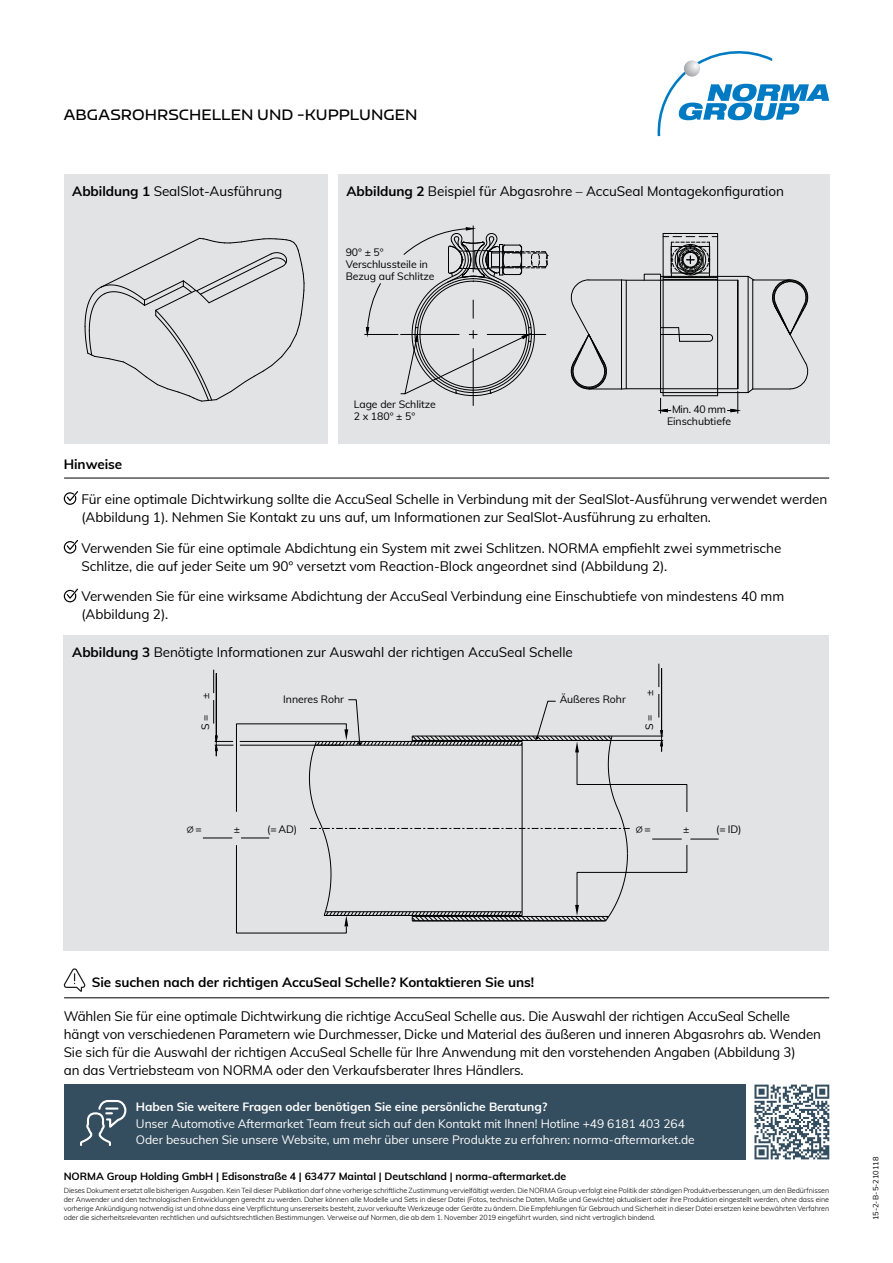
<style>
.page{position:relative;width:893px;height:1263px;background:#fff}
.page>*{position:absolute;margin:0;border:0;box-sizing:border-box;transform-origin:0 0}
.t1{font:600 15px "Nizzoli";letter-spacing:.005em;color:#000}
.t2{font:13.5px/18px "Muli";letter-spacing:-.005em;color:#000}
.t3{font:700 13.5px "Muli";letter-spacing:-.005em;color:#000}
.t4{font:12px/16.5px "Muli";letter-spacing:-.005em;color:#fff}
.t5{font:700 12px "Muli";letter-spacing:-.005em;color:#fff}
.t6{font:10.5px/12px "Muli";letter-spacing:-.005em;color:#000}
.t7{font:700 10.5px "Muli";letter-spacing:-.005em;color:#000}
.t8{font:7.5px "Muli";letter-spacing:-.005em;color:#000}
.t9{font:300 7.2px/9px "Muli";letter-spacing:-.015em;color:#000;text-align:justify}
.s1{font-weight:700}
</style>
<div class="page">
<div style="left:64px;top:174px;width:263px;height:270px;background:#e2e3e4"></div>
<svg style="left:84px;top:237px;width:221px;height:165px"></svg>
<div style="left:64px;top:635px;width:765px;height:316px;background:#e2e3e4"></div>
<svg style="left:203px;top:664px;width:516px;height:269px"></svg>
<div style="left:338px;top:174px;width:491px;height:270px;background:#e2e3e4"></div>
<hr style="left:621px;top:280px;width:1px;height:109px;background:#000">
<hr style="left:626px;top:280px;width:1px;height:109px;background:#000">
<hr style="left:737px;top:280px;width:1px;height:109px;background:#000">
<hr style="left:717px;top:233px;width:1px;height:163px;background:#000">
<hr style="left:663px;top:233px;width:1px;height:163px;background:#000">
<hr style="left:752px;top:280px;width:1px;height:109px;background:#000">
<hr style="left:748px;top:276px;width:1px;height:117px;background:#000">
<hr style="left:473px;top:226px;width:1px;height:46px;background:#000">
<hr style="left:365px;top:334px;width:33px;height:1px;background:#000">
<svg style="left:365px;top:283px;width:16px;height:54px"></svg>
<hr style="left:473px;top:348px;width:1px;height:58px;background:#000">
<hr style="left:753px;top:389px;width:37px;height:1px;background:#000">
<hr style="left:661px;top:388px;width:77px;height:1px;background:#000">
<hr style="left:663px;top:392px;width:55px;height:1px;background:#000">
<hr style="left:663px;top:395px;width:55px;height:1px;background:#000">
<svg style="left:657px;top:398px;width:14px;height:15px"></svg>
<hr style="left:589px;top:389px;width:32px;height:1px;background:#000">
<svg style="left:621px;top:388px;width:39px;height:2px"></svg>
<svg style="left:717px;top:388px;width:37px;height:25px"></svg>
<svg style="left:570px;top:279px;width:38px;height:111px"></svg>
<svg style="left:771px;top:279px;width:38px;height:111px"></svg>
<hr style="left:753px;top:280px;width:37px;height:1px;background:#000">
<hr style="left:663px;top:233px;width:55px;height:1px;background:#000">
<hr style="left:589px;top:280px;width:32px;height:1px;background:#000">
<svg style="left:621px;top:236px;width:134px;height:45px"></svg>
<svg style="left:663px;top:327px;width:50px;height:15px"></svg>
<svg style="left:400px;top:227px;width:148px;height:169px"></svg>
<div style="left:660px;top:276px;width:3px;height:117px;border:1px solid #000"></div>
<svg style="left:64px;top:491px;width:14px;height:14px"></svg>
<svg style="left:64px;top:540px;width:14px;height:14px"></svg>
<svg style="left:64px;top:588px;width:14px;height:14px"></svg>
<hr style="left:64px;top:478px;width:765px;height:1px;background:#000">
<hr style="left:64px;top:997px;width:765px;height:1px;background:#000">
<svg style="left:64px;top:968px;width:21px;height:24px"></svg>
<svg style="left:658px;top:72px;width:171px;height:64px"></svg>
<svg style="left:698px;top:51px;width:74px;height:13px"></svg>
<svg style="left:684px;top:60px;width:16px;height:17px"></svg>
<svg style="left:754px;top:1084px;width:76px;height:76px"></svg>
<svg style="left:754px;top:1084px;width:75px;height:75px"></svg>
<div style="left:64px;top:1084px;width:681px;height:75px;background:#354e5f"></div>
<svg style="left:80px;top:1100px;width:47px;height:46px"></svg>
<p class="t1" style="left:64px;top:105px;width:355px">ABGASROHRSCHELLEN UND -KUPPLUNGEN</p>
<p class="t2" style="left:72px;top:182px;width:212px"><span class="s1">Abbildung 1</span> SealSlot-Ausführung</p>
<p class="t3" style="left:64px;top:454px;width:60px">Hinweise</p>
<p class="t2" style="left:347px;top:182px;width:439px"><span class="s1">Abbildung 2</span> Beispiel für Abgasrohre – AccuSeal Montagekonfiguration</p>
<p class="t6" style="left:346px;top:246px;width:90px">90° ± 5°<br>Verschlussteile in<br>Bezug auf Schlitze</p>
<p class="t6" style="left:354px;top:398px;width:84px">Lage der Schlitze<br>2 x 180° ± 5°</p>
<p class="t6" style="left:667px;top:403px;width:66px;text-align:center">Min. 40 mm<br>Einschubtiefe</p>
<p class="t2" style="left:81px;top:489px;width:747px">Für eine optimale Dichtwirkung sollte die AccuSeal Schelle in Verbindung mit der SealSlot-Ausführung verwendet werden (Abbildung 1). Nehmen Sie Kontakt zu uns auf, um Informationen zur SealSlot-Ausführung zu erhalten.</p>
<p class="t2" style="left:81px;top:538px;width:701px">Verwenden Sie für eine optimale Abdichtung ein System mit zwei Schlitzen. NORMA empfiehlt zwei symmetrische<br>Schlitze, die auf jeder Seite um 90° versetzt vom Reaction-Block angeordnet sind (Abbildung 2).</p>
<p class="t2" style="left:81px;top:587px;width:704px">Verwenden Sie für eine wirksame Abdichtung der AccuSeal Verbindung eine Einschubtiefe von mindestens 40 mm (Abbildung 2).</p>
<p class="t2" style="left:72px;top:643px;width:502px"><span class="s1">Abbildung 3</span> Benötigte Informationen zur Auswahl der richtigen AccuSeal Schelle</p>
<p class="t6" style="left:199px;top:699px;width:8px;rotate:-90deg">±</p>
<p class="t6" style="left:283px;top:693px;width:62px">Inneres Rohr</p>
<p class="t6" style="left:560px;top:693px;width:68px">Äußeres Rohr</p>
<p class="t6" style="left:643px;top:696px;width:8px;rotate:-90deg">±</p>
<p class="t6" style="left:199px;top:730px;width:16px;rotate:-90deg">S =</p>
<p class="t6" style="left:643px;top:730px;width:16px;rotate:-90deg">S =</p>
<p class="t6" style="left:187px;top:823px;width:16px">∅ =</p>
<p class="t6" style="left:234px;top:823px;width:8px">±</p>
<p class="t6" style="left:267px;top:823px;width:32px">(= AD)</p>
<p class="t6" style="left:636px;top:823px;width:16px">∅ =</p>
<p class="t6" style="left:683px;top:823px;width:8px">±</p>
<p class="t6" style="left:716px;top:823px;width:27px">(= ID)</p>
<p class="t3" style="left:92px;top:972px;width:444px">Sie suchen nach der richtigen AccuSeal Schelle? Kontaktieren Sie uns!</p>
<p class="t2" style="left:64px;top:1007px;width:759px">Wählen Sie für eine optimale Dichtwirkung die richtige AccuSeal Schelle aus. Die Auswahl der richtigen AccuSeal Schelle hängt von verschiedenen Parametern wie Durchmesser, Dicke und Material des äußeren und inneren Abgasrohrs ab. Wenden Sie sich für die Auswahl der richtigen AccuSeal Schelle für Ihre Anwendung mit den vorstehenden Angaben (Abbildung 3)<br>an das Vertriebsteam von NORMA oder den Verkaufsberater Ihres Händlers.</p>
<p class="t5" style="left:136px;top:1098px;width:413px">Haben Sie weitere Fragen oder benötigen Sie eine persönliche Beratung?</p>
<p class="t4" style="left:136px;top:1115px;width:560px">Unser Automotive Aftermarket Team freut sich auf den Kontakt mit Ihnen! Hotline +49 6181 403 264<br>Oder besuchen Sie unsere Website, um mehr über unsere Produkte zu erfahren: norma-aftermarket.de</p>
<p class="t7" style="left:64px;top:1168px;width:504px">NORMA Group Holding GmbH | Edisonstraße 4 | 63477 Maintal | Deutschland | norma-aftermarket.de</p>
<p class="t9" style="left:64px;top:1186px;width:767px">Dieses Dokument ersetzt alle bisherigen Ausgaben. Kein Teil dieser Publikation darf ohne vorherige schriftliche Zustimmung vervielfältigt werden. Die NORMA Group verfolgt eine Politik der ständigen Produktverbesserungen, um den Bedürfnissen der Anwender und den technologischen Entwicklungen gerecht zu werden. Daher können alle Modelle und Sets in dieser Datei (Fotos, technische Daten, Maße und Gewichte) aktualisiert oder ihre Produktion eingestellt werden, ohne dass eine vorherige Ankündigung notwendig ist und ohne dass eine Verpflichtung unsererseits besteht, zuvor verkaufte Werkzeuge oder Geräte zu ändern. Die Empfehlungen für Gebrauch und Sicherheit in dieser Datei ersetzen keine bewährten Verfahren oder die sicherheitsrelevanten rechtlichen und aufsichtsrechtlichen Bestimmungen. Verweise auf Normen, die ab dem 1. November 2019 eingeführt wurden, sind nicht vertraglich bindend.</p>
<p class="t8" style="left:870px;top:1220px;width:65px;rotate:-90deg">15-2-B-5-210118</p>
</div>
